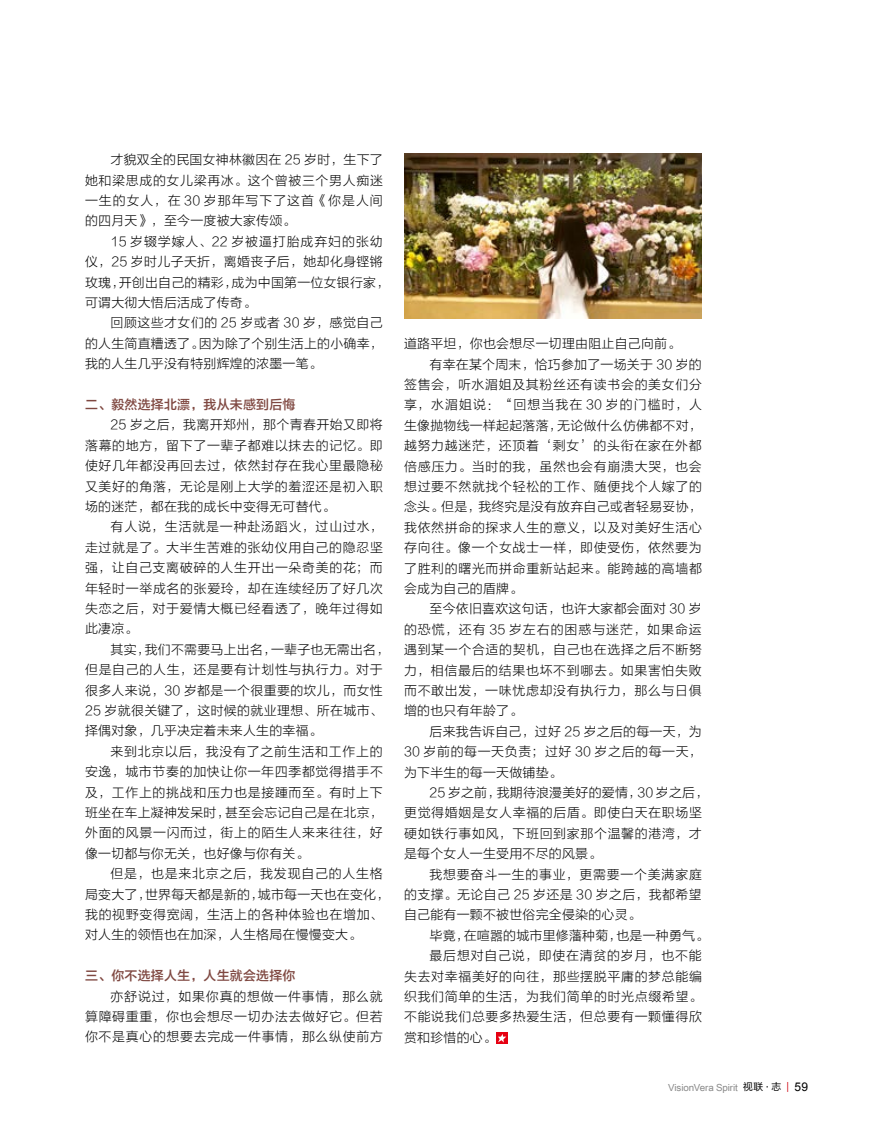
<style>
.page{position:relative;width:872px;height:1127px;background:#fff}
.page>*{position:absolute;margin:0;border:0;box-sizing:border-box;transform-origin:0 0}
.t1{font:12.9px/20.4px "FZLTKHK GBK1 0";letter-spacing:.055em;color:#000;text-align:justify}
.t2{font:12.9px/20.4px "FZLTKHK GBK1 0";letter-spacing:.02em;color:#000}
.t3{font:12.9px/20.4px "FZLTKHK GBK1 0";letter-spacing:.03em;color:#000}
.t4{font:12.9px "FZLTZHK GBK1 0";letter-spacing:.02em;color:#7f4841}
.t5{font:12.9px "FZLTKHK GBK1 0";letter-spacing:.035em;color:#000}
.t6{font:12.9px "FZLTKHK GBK1 0";letter-spacing:.085em;color:#000}
.t7{font:12.9px "FZLTKHK GBK1 0";letter-spacing:.075em;color:#000}
.t8{font:9.75px "Dok Champa";letter-spacing:-.01em;color:#898989}
.s1{font-family:"FZLTHJW GB1 0";color:#000}
.s2{font-family:"FZLTHJW GB1 0";color:#cf000e}
.s3{font-family:"Arial";font-size:12px;color:#000}
</style>
<div class="page">
<img style="left:404px;top:153px;width:298px;height:166px">
<div style="left:496px;top:1032px;width:11px;height:11px;background:#e60012"></div>
<svg style="left:498px;top:1034px;width:8px;height:8px"></svg>
<p class="t1" style="left:85px;top:150px;width:299px;text-indent:26px">才貌双全的民国女神林徽因在 25 岁时，生下了她和梁思成的女儿梁再冰。这个曾被三个男人痴迷一生的女人，在 30 岁那年写下了这首《你是人间的四月天》，至今一度被大家传颂。</p>
<p class="t2" style="left:85px;top:231px;width:306px;text-indent:26px">15 岁辍学嫁人、22 岁被逼打胎成弃妇的张幼仪，25 岁时儿子夭折，离婚丧子后，她却化身铿锵玫瑰，开创出自己的精彩，成为中国第一位女银行家，可谓大彻大悟后活成了传奇。</p>
<p class="t1" style="left:85px;top:313px;width:299px;text-indent:26px">回顾这些才女们的 25 岁或者 30 岁，感觉自己的人生简直糟透了。因为除了个别生活上的小确幸，我的人生几乎没有特别辉煌的浓墨一笔。</p>
<p class="t4" style="left:85px;top:397px;width:212px">二、毅然选择北漂，我从未感到后悔</p>
<p class="t1" style="left:85px;top:415px;width:299px;text-indent:26px">25 岁之后，我离开郑州，那个青春开始又即将落幕的地方，留下了一辈子都难以抹去的记忆。即使好几年都没再回去过，依然封存在我心里最隐秘又美好的角落，无论是刚上大学的羞涩还是初入职场的迷茫，都在我的成长中变得无可替代。</p>
<p class="t1" style="left:85px;top:517px;width:299px;text-indent:26px">有人说，生活就是一种赴汤蹈火，过山过水，走过就是了。大半生苦难的张幼仪用自己的隐忍坚强，让自己支离破碎的人生开出一朵奇美的花；而年轻时一举成名的张爱玲，却在连续经历了好几次失恋之后，对于爱情大概已经看透了，晚年过得如此凄凉。</p>
<p class="t3" style="left:85px;top:639px;width:306px;text-indent:26px">其实，我们不需要马上出名，一辈子也无需出名，但是自己的人生，还是要有计划性与执行力。对于很多人来说，30 岁都是一个很重要的坎儿，而女性<br>25 岁就很关键了，这时候的就业理想、所在城市、择偶对象，几乎决定着未来人生的幸福。</p>
<p class="t1" style="left:85px;top:741px;width:299px;text-indent:26px">来到北京以后，我没有了之前生活和工作上的安逸，城市节奏的加快让你一年四季都觉得措手不及，工作上的挑战和压力也是接踵而至。有时上下班坐在车上凝神发呆时，甚至会忘记自己是在北京，外面的风景一闪而过，街上的陌生人来来往往，好像一切都与你无关，也好像与你有关。</p>
<p class="t2" style="left:85px;top:864px;width:306px;text-indent:26px">但是，也是来北京之后，我发现自己的人生格局变大了，世界每天都是新的，城市每一天也在变化，我的视野变得宽阔，生活上的各种体验也在增加、对人生的领悟也在加深，人生格局在慢慢变大。</p>
<p class="t4" style="left:85px;top:968px;width:212px">三、你不选择人生，人生就会选择你</p>
<p class="t1" style="left:85px;top:986px;width:299px;text-indent:26px">亦舒说过，如果你真的想做一件事情，那么就算障碍重重，你也会想尽一切办法去做好它。但若你不是真心的想要去完成一件事情，那么纵使前方</p>
<p class="t2" style="left:404px;top:334px;width:278px">道路平坦，你也会想尽一切理由阻止自己向前。</p>
<p class="t2" style="left:429px;top:354px;width:274px">有幸在某个周末，恰巧参加了一场关于 30 岁的</p>
<p class="t1" style="left:404px;top:375px;width:299px">签售会，听水湄姐及其粉丝还有读书会的美女们分</p>
<p class="t6" style="left:404px;top:398px;width:299px">享，水湄姐说：“回想当我在 30 岁的门槛时，人</p>
<p class="t2" style="left:404px;top:415px;width:299px">生像抛物线一样起起落落，无论做什么仿佛都不对，</p>
<p class="t1" style="left:404px;top:436px;width:299px">越努力越迷茫，还顶着‘剩女’的头衔在家在外都</p>
<p class="t1" style="left:404px;top:456px;width:299px">倍感压力。当时的我，虽然也会有崩溃大哭，也会</p>
<p class="t1" style="left:404px;top:477px;width:299px">想过要不然就找个轻松的工作、随便找个人嫁了的</p>
<p class="t2" style="left:404px;top:497px;width:299px">念头。但是，我终究是没有放弃自己或者轻易妥协，</p>
<p class="t1" style="left:404px;top:517px;width:299px">我依然拼命的探求人生的意义，以及对美好生活心</p>
<p class="t1" style="left:404px;top:538px;width:299px">存向往。像一个女战士一样，即使受伤，依然要为</p>
<p class="t1" style="left:404px;top:558px;width:299px">了胜利的曙光而拼命重新站起来。能跨越的高墙都</p>
<p class="t2" style="left:404px;top:579px;width:120px">会成为自己的盾牌。</p>
<p class="t2" style="left:429px;top:599px;width:274px">至今依旧喜欢这句话，也许大家都会面对 30 岁</p>
<p class="t7" style="left:404px;top:622px;width:299px">的恐慌，还有 35 岁左右的困惑与迷茫，如果命运</p>
<p class="t1" style="left:404px;top:640px;width:299px">遇到某一个合适的契机，自己也在选择之后不断努</p>
<p class="t1" style="left:404px;top:660px;width:299px">力，相信最后的结果也坏不到哪去。如果害怕失败</p>
<p class="t1" style="left:404px;top:681px;width:299px">而不敢出发，一味忧虑却没有执行力，那么与日俱</p>
<p class="t2" style="left:404px;top:701px;width:120px">增的也只有年龄了。</p>
<p class="t2" style="left:429px;top:721px;width:274px">后来我告诉自己，过好 25 岁之后的每一天，为</p>
<p class="t1" style="left:404px;top:742px;width:299px">30 岁前的每一天负责；过好 30 岁之后的每一天，</p>
<p class="t2" style="left:404px;top:762px;width:159px">为下半生的每一天做铺垫。</p>
<p class="t2" style="left:429px;top:783px;width:280px">25 岁之前，我期待浪漫美好的爱情，30 岁之后，</p>
<p class="t1" style="left:404px;top:803px;width:299px">更觉得婚姻是女人幸福的后盾。即使白天在职场坚</p>
<p class="t1" style="left:404px;top:823px;width:299px">硬如铁行事如风，下班回到家那个温馨的港湾，才</p>
<p class="t2" style="left:404px;top:844px;width:199px">是每个女人一生受用不尽的风景。</p>
<p class="t1" style="left:429px;top:864px;width:274px">我想要奋斗一生的事业，更需要一个美满家庭</p>
<p class="t5" style="left:404px;top:887px;width:299px">的支撑。无论自己 25 岁还是 30 岁之后，我都希望</p>
<p class="t2" style="left:404px;top:905px;width:238px">自己能有一颗不被世俗完全侵染的心灵。</p>
<p class="t2" style="left:429px;top:925px;width:280px">毕竟，在喧嚣的城市里修藩种菊，也是一种勇气。</p>
<p class="t1" style="left:429px;top:946px;width:274px">最后想对自己说，即使在清贫的岁月，也不能</p>
<p class="t1" style="left:404px;top:966px;width:299px">失去对幸福美好的向往，那些摆脱平庸的梦总能编</p>
<p class="t1" style="left:404px;top:987px;width:299px">织我们简单的生活，为我们简单的时光点缀希望。</p>
<p class="t1" style="left:404px;top:1007px;width:299px">不能说我们总要多热爱生活，但总要有一颗懂得欣</p>
<p class="t1" style="left:404px;top:1027px;width:93px">赏和珍惜的心。</p>
<p class="t8" style="left:668px;top:1080px;width:142px">VisionVera Spirit <span class="s1">视联 </span><sup>.</sup> <span class="s1">志</span> <span class="s2">|</span> <span class="s3">59</span></p>
</div>
